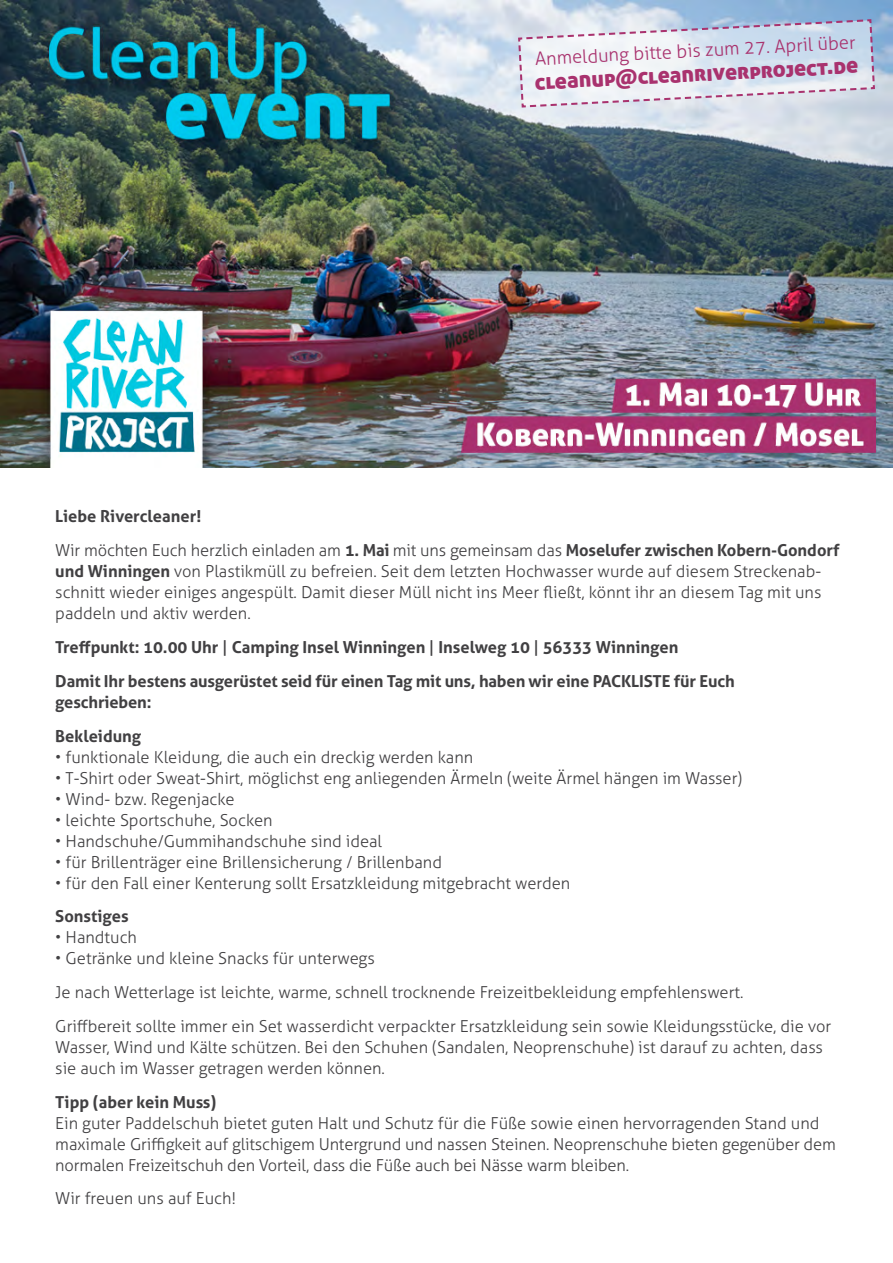
<style>
.page{position:relative;width:893px;height:1263px;background:#fff}
.page>*{position:absolute;margin:0;border:0;box-sizing:border-box;transform-origin:0 0}
.t1{font:22.5px "Aller Display";color:#a9326e}
.t2{font:300 18.3px "Aller";color:#a9326e}
.t3{font:300 16.5px/21px "Aller";color:#414042}
.t4{font:700 16.5px/33.8px "Aller";letter-spacing:-.01em;color:#414042}
.s1{font-weight:300}
.s2{font-weight:700}
.s3{font-weight:400}
</style>
<div class="page">
<img style="left:0;top:0;width:893px;height:468px">
<svg style="left:517px;top:18px;width:359px;height:91px"></svg>
<p class="t2" style="left:535px;top:48px;width:322px;rotate:-3deg">Anmeldung bitte bis zum 27. April über</p>
<h1 class="t1" style="left:534px;top:67px;width:325px;rotate:-3deg">cleanup@cleanriverproject.de</h1>
<p class="t4" style="left:55px;top:500px;width:786px">Liebe Rivercleaner!<br><span class="s1">Wir möchten Euch herzlich einladen am</span> 1. Mai <span class="s1">mit uns gemeinsam das</span> Moselufer zwischen Kobern-Gondorf</p>
<p class="t3" style="left:55px;top:561px;width:768px;text-align:justify"><span class="s2">und Winningen</span> von Plastikmüll zu befreien. Seit dem letzten Hochwasser wurde auf diesem Streckenab&shy;schnitt wieder einiges angespült. Damit dieser Müll nicht ins Meer fließt, könnt ihr an diesem Tag mit uns paddeln und aktiv werden.</p>
<p class="t4" style="left:55px;top:630px;width:681px">Treffpunkt: 10.00 Uhr <span class="s3">|</span> Camping Insel Winningen <span class="s3">|</span> Inselweg 10 <span class="s3">|</span> 56333 Winningen<br>Damit Ihr bestens ausgerüstet seid für einen Tag mit uns, haben wir eine PACKLISTE für Euch</p>
<p class="t4" style="left:55px;top:685px;width:98px">geschrieben:<br>Bekleidung</p>
<p class="t3" style="left:55px;top:746px;width:419px">• funktionale Kleidung, die auch ein dreckig werden kann</p>
<p class="t3" style="left:55px;top:767px;width:688px">• T-Shirt oder Sweat-Shirt, möglichst eng anliegenden Ärmeln (weite Ärmel hängen im Wasser)</p>
<p class="t3" style="left:55px;top:788px;width:181px">• Wind- bzw. Regenjacke</p>
<p class="t3" style="left:55px;top:809px;width:219px">• leichte Sportschuhe, Socken</p>
<p class="t3" style="left:55px;top:830px;width:328px">• Handschuhe/Gummihandschuhe sind ideal</p>
<p class="t3" style="left:55px;top:851px;width:388px">• für Brillenträger eine Brillensicherung / Brillenband</p>
<p class="t3" style="left:55px;top:872px;width:516px">• für den Fall einer Kenterung sollt Ersatzkleidung mitgebracht werden</p>
<p class="t4" style="left:55px;top:899px;width:75px">Sonstiges</p>
<p class="t3" style="left:55px;top:927px;width:83px">• Handtuch</p>
<p class="t3" style="left:55px;top:942px;width:778px;line-height:33.8px">• Getränke und kleine Snacks für unterwegs<br>Je nach Wetterlage ist leichte, warme, schnell trocknende Freizeitbekleidung empfehlenswert.<br>Griffbereit sollte immer ein Set wasserdicht verpackter Ersatzkleidung sein sowie Kleidungsstücke, die vor</p>
<p class="t3" style="left:55px;top:1036px;width:769px">Wasser, Wind und Kälte schützen. Bei den Schuhen (Sandalen, Neoprenschuhe) ist darauf zu achten, dass sie auch im Wasser getragen werden können.</p>
<p class="t4" style="left:55px;top:1085px;width:163px">Tipp (aber kein Muss)</p>
<p class="t3" style="left:55px;top:1112px;width:782px">Ein guter Paddelschuh bietet guten Halt und Schutz für die Füße sowie einen hervorragenden Stand und maximale Griffigkeit auf glitschigem Untergrund und nassen Steinen. Neoprenschuhe bieten gegenüber dem normalen Freizeitschuh den Vorteil, dass die Füße auch bei Nässe warm bleiben.</p>
<p class="t3" style="left:55px;top:1188px;width:182px">Wir freuen uns auf Euch!</p>
</div>
